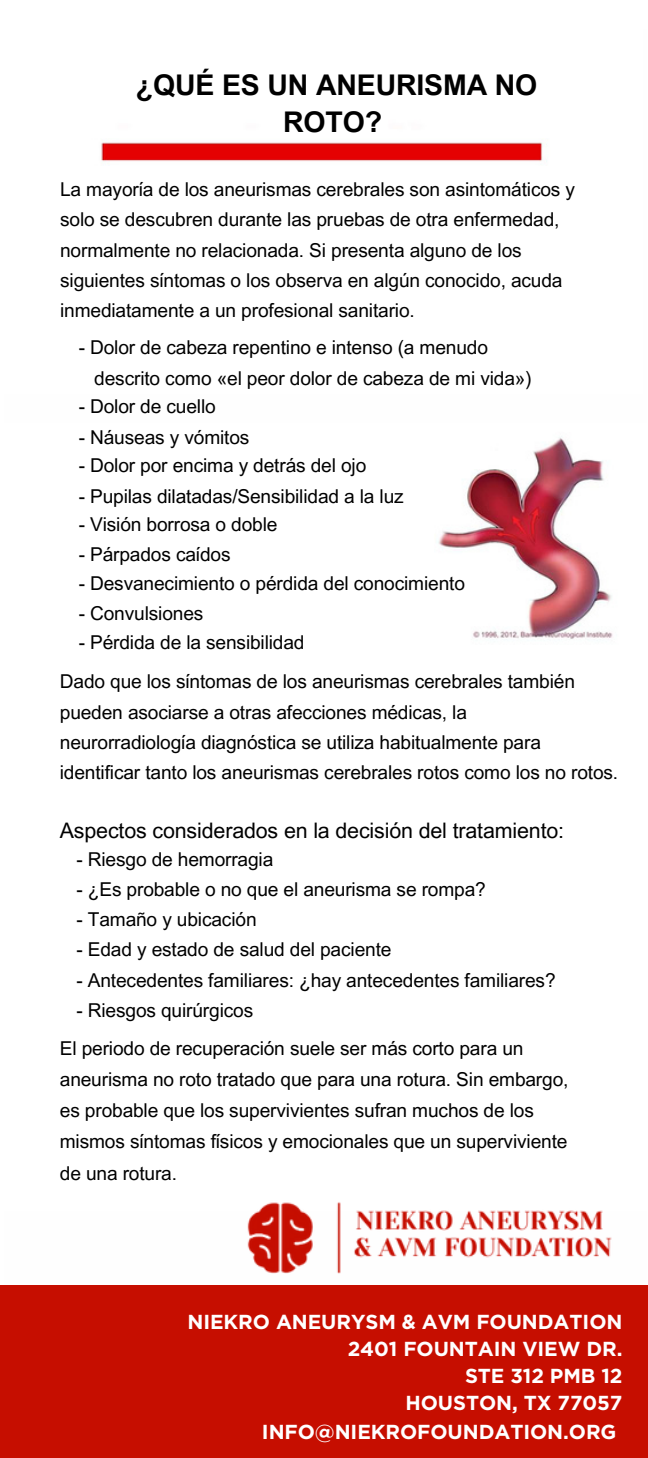
<style>
.page{position:relative;width:648px;height:1458px;background:#fff}
.page>*{position:absolute;margin:0;border:0;box-sizing:border-box;transform-origin:0 0}
.t1{font:700 28.57px/37.1px "Arial MT Pro";letter-spacing:-.005em;color:#000;text-align:center}
.t2{font:21.38px "Arial MT Pro";letter-spacing:-.005em;color:#000}
.t3{font:700 20.25px/27px "Gotham";letter-spacing:-.005em;color:#fff;text-align:right}
.t4{font:19.12px/30.4px "Arial MT Pro";letter-spacing:-.005em;color:#000}
</style>
<div class="page">
<img style="left:101px;top:142px;width:446px;height:20px">
<img style="left:438px;top:437px;width:175px;height:202px">
<div style="left:0;top:1286px;width:648px;height:172px;background:#c60e00"></div>
<img style="left:193px;top:1202px;width:430px;height:84px">
<p class="t1" style="left:136px;top:70px;width:403px">¿QUÉ ES UN ANEURISMA NO<br>ROTO?</p>
<p class="t4" style="left:60px;top:177px;width:516px">La mayoría de los aneurismas cerebrales son asintomáticos y solo se descubren durante las pruebas de otra enfermedad, normalmente no relacionada. Si presenta alguno de los siguientes síntomas o los observa en algún conocido, acuda inmediatamente a un profesional sanitario.</p>
<p class="t4" style="left:79px;top:335px;width:411px">- Dolor de cabeza repentino e intenso (a menudo</p>
<p class="t4" style="left:94px;top:365px;width:439px">descrito como «el peor dolor de cabeza de mi vida»)</p>
<p class="t4" style="left:79px;top:394px;width:139px">- Dolor de cuello</p>
<p class="t4" style="left:79px;top:424px;width:172px">- Náuseas y vómitos</p>
<p class="t4" style="left:79px;top:453px;width:289px">- Dolor por encima y detrás del ojo</p>
<p class="t4" style="left:79px;top:483px;width:327px">- Pupilas dilatadas/Sensibilidad a la luz</p>
<p class="t4" style="left:79px;top:512px;width:200px">- Visión borrosa o doble</p>
<p class="t4" style="left:79px;top:542px;width:153px">- Párpados caídos</p>
<p class="t4" style="left:79px;top:571px;width:388px">- Desvanecimiento o pérdida del conocimiento</p>
<p class="t4" style="left:79px;top:601px;width:126px">- Convulsiones</p>
<p class="t4" style="left:79px;top:630px;width:227px">- Pérdida de la sensibilidad</p>
<p class="t4" style="left:60px;top:669px;width:517px">Dado que los síntomas de los aneurismas cerebrales también</p>
<p class="t4" style="left:60px;top:699px;width:409px">pueden asociarse a otras afecciones médicas, la</p>
<h3 class="t4" style="left:60px;top:729px;width:483px">neurorradiología diagnóstica se utiliza habitualmente para</h3>
<p class="t4" style="left:60px;top:760px;width:560px">identificar tanto los aneurismas cerebrales rotos como los no rotos.</p>
<p class="t2" style="left:60px;top:822px;width:506px">Aspectos considerados en la decisión del tratamiento:</p>
<p class="t4" style="left:76px;top:846px;width:198px">- Riesgo de hemorragia</p>
<p class="t4" style="left:76px;top:876px;width:411px">- ¿Es probable o no que el aneurisma se rompa?</p>
<p class="t4" style="left:76px;top:907px;width:182px">- Tamaño y ubicación</p>
<p class="t4" style="left:76px;top:937px;width:317px">- Edad y estado de salud del paciente</p>
<p class="t4" style="left:76px;top:967px;width:481px">- Antecedentes familiares: ¿hay antecedentes familiares?</p>
<p class="t4" style="left:76px;top:997px;width:178px">- Riesgos quirúrgicos</p>
<p class="t4" style="left:60px;top:1036px;width:465px">El periodo de recuperación suele ser más corto para un</p>
<p class="t4" style="left:60px;top:1066px;width:510px">aneurisma no roto tratado que para una rotura. Sin embargo,</p>
<p class="t4" style="left:60px;top:1098px;width:476px">es probable que los supervivientes sufran muchos de los</p>
<p class="t4" style="left:60px;top:1128px;width:509px">mismos síntomas físicos y emocionales que un superviviente</p>
<p class="t4" style="left:60px;top:1160px;width:119px">de una rotura.</p>
<h2 class="t3" style="left:187px;top:1309px;width:436px">NIEKRO ANEURYSM &amp; AVM FOUNDATION<br>2401 FOUNTAIN VIEW DR.<br>STE 312 PMB 12<br>HOUSTON, TX 77057</h2>
<h2 class="t3" style="left:262px;top:1418px;width:356px">INFO@NIEKROFOUNDATION.ORG</h2>
</div>
